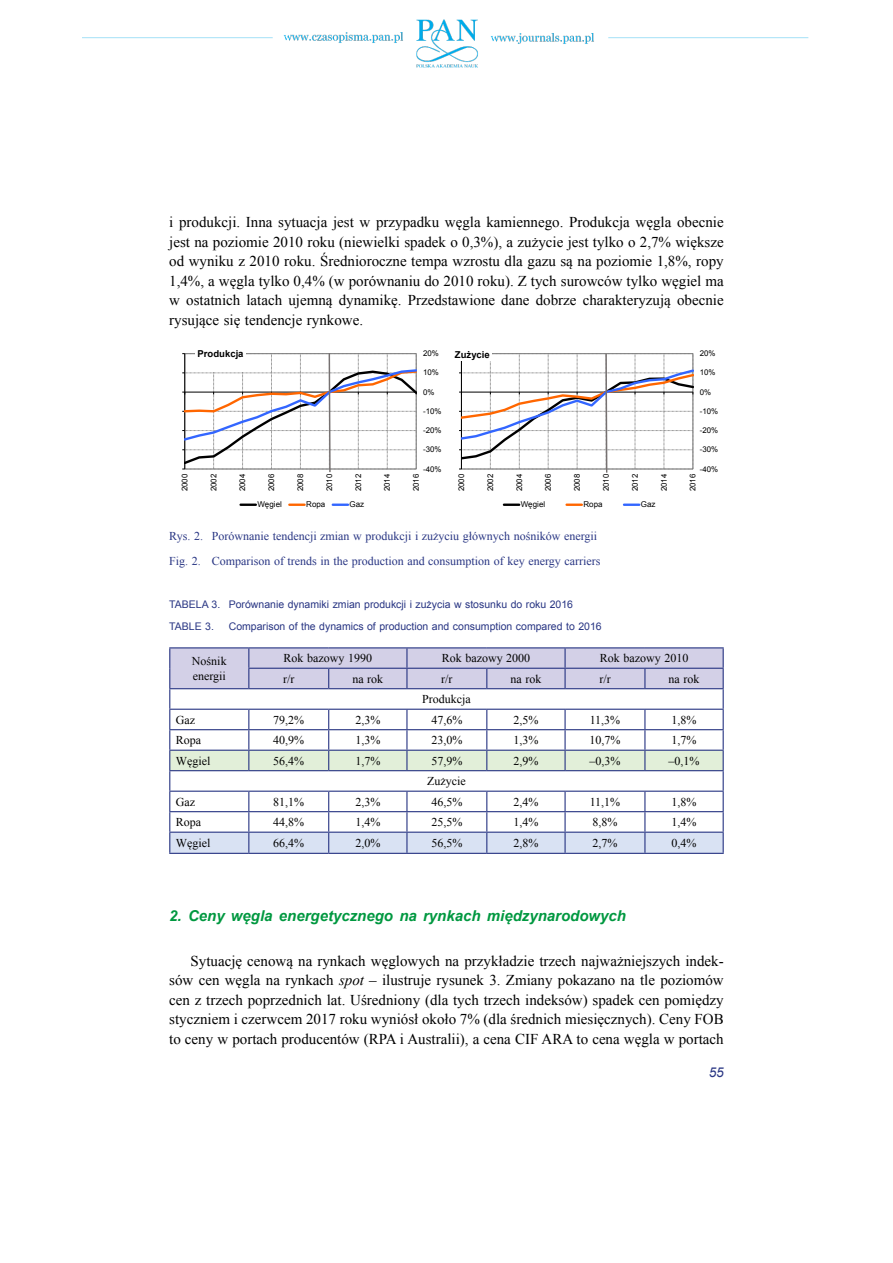
<style>
.page{position:relative;width:893px;height:1263px;background:#fff}
.page>*{position:absolute;margin:0;border:0;box-sizing:border-box;transform-origin:0 0}
.t1{font:15px/19.5px "Times New Roman";color:#000;text-align:justify}
.t2{font:italic 700 15px "Arial";color:#009840}
.t3{font:italic 13.5px "Arial";color:#283583}
.t4{font:12px/15.6px "Times New Roman";color:#000}
.t5{font:12px/25px "Times New Roman";color:#283583}
.t6{font:10.5px/22px "Arial";color:#283583}
.t7{font:700 9.45px "Arial";color:#000}
.t8{font:7.95px "Arial";color:#000}
.s1{font-style:italic}
</style>
<div class="page">
<img style="left:82px;top:19px;width:727px;height:49px">
<hr style="left:169px;top:647px;width:80px;height:1px;background:#283583">
<hr style="left:249px;top:647px;width:80px;height:1px;background:#283583">
<hr style="left:329px;top:647px;width:78px;height:1px;background:#283583">
<hr style="left:407px;top:647px;width:80px;height:1px;background:#283583">
<hr style="left:487px;top:647px;width:78px;height:1px;background:#283583">
<hr style="left:565px;top:647px;width:80px;height:1px;background:#283583">
<hr style="left:645px;top:647px;width:79px;height:1px;background:#283583">
<svg style="left:169px;top:648px;width:555px;height:205px"></svg>
<hr style="left:169px;top:853px;width:80px;height:1px;background:#283583">
<hr style="left:249px;top:853px;width:80px;height:1px;background:#283583">
<hr style="left:329px;top:853px;width:78px;height:1px;background:#283583">
<hr style="left:407px;top:853px;width:80px;height:1px;background:#283583">
<hr style="left:487px;top:853px;width:78px;height:1px;background:#283583">
<hr style="left:565px;top:853px;width:80px;height:1px;background:#283583">
<hr style="left:645px;top:853px;width:79px;height:1px;background:#283583">
<hr style="left:504px;top:503px;width:15px;height:3px;background:#000">
<hr style="left:567px;top:503px;width:15px;height:3px;background:#f60">
<hr style="left:624px;top:503px;width:15px;height:3px;background:#36f">
<hr style="left:241px;top:503px;width:15px;height:3px;background:#000">
<hr style="left:289px;top:503px;width:16px;height:3px;background:#f60">
<hr style="left:333px;top:503px;width:15px;height:3px;background:#36f">
<svg style="left:459px;top:353px;width:235px;height:120px"></svg>
<svg style="left:182px;top:353px;width:235px;height:120px"></svg>
<p class="t1" style="left:169px;top:212px;width:556px">i produkcji. Inna sytuacja jest w przypadku węgla kamiennego. Produkcja węgla obecnie jest na poziomie 2010 roku (niewielki spadek o 0,3%), a zużycie jest tylko o 2,7% większe od wyniku z 2010 roku. Średnioroczne tempa wzrostu dla gazu są na poziomie 1,8%, ropy 1,4%, a węgla tylko 0,4% (w porównaniu do 2010 roku). Z tych surowców tylko węgiel ma w ostatnich latach ujemną dynamikę. Przedstawione dane dobrze charakteryzują obecnie rysujące się tendencje rynkowe.</p>
<p class="t7" style="left:198px;top:347px;width:48px">Produkcja</p>
<p class="t8" style="left:423px;top:348px;width:17px">20%</p>
<p class="t7" style="left:455px;top:348px;width:36px">Zużycie</p>
<p class="t8" style="left:700px;top:348px;width:17px">20%</p>
<p class="t8" style="left:423px;top:367px;width:17px">10%</p>
<p class="t8" style="left:700px;top:367px;width:17px">10%</p>
<p class="t8" style="left:423px;top:387px;width:13px">0%</p>
<p class="t8" style="left:700px;top:387px;width:13px">0%</p>
<p class="t8" style="left:423px;top:406px;width:20px">-10%</p>
<p class="t8" style="left:700px;top:406px;width:20px">-10%</p>
<p class="t8" style="left:423px;top:425px;width:20px">-20%</p>
<p class="t8" style="left:700px;top:425px;width:20px">-20%</p>
<p class="t8" style="left:423px;top:444px;width:20px">-30%</p>
<p class="t8" style="left:700px;top:444px;width:20px">-30%</p>
<p class="t8" style="left:423px;top:463px;width:20px">-40%</p>
<p class="t8" style="left:700px;top:463px;width:20px">-40%</p>
<p class="t8" style="left:179px;top:491px;width:19px;rotate:-90deg">2000</p>
<p class="t8" style="left:208px;top:491px;width:19px;rotate:-90deg">2002</p>
<p class="t8" style="left:237px;top:491px;width:19px;rotate:-90deg">2004</p>
<p class="t8" style="left:266px;top:491px;width:19px;rotate:-90deg">2006</p>
<p class="t8" style="left:295px;top:491px;width:19px;rotate:-90deg">2008</p>
<p class="t8" style="left:324px;top:491px;width:19px;rotate:-90deg">2010</p>
<p class="t8" style="left:353px;top:491px;width:19px;rotate:-90deg">2012</p>
<p class="t8" style="left:382px;top:491px;width:19px;rotate:-90deg">2014</p>
<p class="t8" style="left:411px;top:491px;width:19px;rotate:-90deg">2016</p>
<p class="t8" style="left:456px;top:491px;width:19px;rotate:-90deg">2000</p>
<p class="t8" style="left:485px;top:491px;width:19px;rotate:-90deg">2002</p>
<p class="t8" style="left:514px;top:491px;width:19px;rotate:-90deg">2004</p>
<p class="t8" style="left:543px;top:491px;width:19px;rotate:-90deg">2006</p>
<p class="t8" style="left:572px;top:491px;width:19px;rotate:-90deg">2008</p>
<p class="t8" style="left:601px;top:491px;width:19px;rotate:-90deg">2010</p>
<p class="t8" style="left:630px;top:491px;width:19px;rotate:-90deg">2012</p>
<p class="t8" style="left:659px;top:491px;width:19px;rotate:-90deg">2014</p>
<p class="t8" style="left:688px;top:491px;width:19px;rotate:-90deg">2016</p>
<p class="t8" style="left:257px;top:499px;width:26px">Węgiel</p>
<p class="t8" style="left:306px;top:499px;width:21px">Ropa</p>
<p class="t8" style="left:350px;top:499px;width:16px">Gaz</p>
<p class="t5" style="left:169px;top:523px;width:433px">Rys. 2. Porównanie tendencji zmian w produkcji i zużyciu głównych nośników energii<br>Fig. 2. Comparison of trends in the production and consumption of key energy carriers</p>
<p class="t8" style="left:521px;top:499px;width:26px">Węgiel</p>
<p class="t8" style="left:583px;top:499px;width:21px">Ropa</p>
<p class="t8" style="left:641px;top:499px;width:16px">Gaz</p>
<p class="t6" style="left:169px;top:594px;width:405px;text-indent:42px">3. Porównanie dynamiki zmian produkcji i zużycia w stosunku do roku 2016<br>Table 3.</p>
<p class="t6" style="left:169px;top:594px;width:26px">Tabela</p>
<p class="t6" style="left:229px;top:616px;width:374px">Comparison of the dynamics of production and consumption compared to 2016</p>
<p class="t4" style="left:192px;top:653px;width:36px">Nośnik energii</p>
<p class="t4" style="left:284px;top:650px;width:90px">Rok bazowy 1990</p>
<p class="t4" style="left:442px;top:650px;width:90px">Rok bazowy 2000</p>
<p class="t4" style="left:600px;top:650px;width:90px">Rok bazowy 2010</p>
<p class="t4" style="left:283px;top:671px;width:13px">r/r</p>
<p class="t4" style="left:352px;top:671px;width:32px">na rok</p>
<p class="t4" style="left:441px;top:671px;width:13px">r/r</p>
<p class="t4" style="left:510px;top:671px;width:32px">na rok</p>
<p class="t4" style="left:599px;top:671px;width:13px">r/r</p>
<p class="t4" style="left:669px;top:671px;width:32px">na rok</p>
<p class="t4" style="left:422px;top:691px;width:50px">Produkcja</p>
<p class="t4" style="left:176px;top:712px;width:21px">Gaz</p>
<p class="t4" style="left:273px;top:712px;width:32px">79,2%</p>
<p class="t4" style="left:355px;top:712px;width:26px">2,3%</p>
<p class="t4" style="left:431px;top:712px;width:32px">47,6%</p>
<p class="t4" style="left:513px;top:712px;width:26px">2,5%</p>
<p class="t4" style="left:590px;top:712px;width:32px">11,3%</p>
<p class="t4" style="left:672px;top:712px;width:26px">1,8%</p>
<p class="t4" style="left:176px;top:732px;width:27px">Ropa</p>
<p class="t4" style="left:273px;top:732px;width:32px">40,9%</p>
<p class="t4" style="left:355px;top:732px;width:26px">1,3%</p>
<p class="t4" style="left:431px;top:732px;width:32px">23,0%</p>
<p class="t4" style="left:513px;top:732px;width:26px">1,3%</p>
<p class="t4" style="left:589px;top:732px;width:32px">10,7%</p>
<p class="t4" style="left:672px;top:732px;width:26px">1,7%</p>
<p class="t4" style="left:176px;top:753px;width:36px">Węgiel</p>
<p class="t4" style="left:273px;top:753px;width:32px">56,4%</p>
<p class="t4" style="left:355px;top:753px;width:26px">1,7%</p>
<p class="t4" style="left:431px;top:753px;width:32px">57,9%</p>
<p class="t4" style="left:513px;top:753px;width:26px">2,9%</p>
<p class="t4" style="left:589px;top:753px;width:32px">–0,3%</p>
<p class="t4" style="left:669px;top:753px;width:32px">–0,1%</p>
<p class="t4" style="left:427px;top:773px;width:40px">Zużycie</p>
<p class="t4" style="left:176px;top:793px;width:21px">Gaz</p>
<p class="t4" style="left:273px;top:793px;width:32px">81,1%</p>
<p class="t4" style="left:355px;top:794px;width:26px">2,3%</p>
<p class="t4" style="left:431px;top:793px;width:32px">46,5%</p>
<p class="t4" style="left:513px;top:793px;width:26px">2,4%</p>
<p class="t4" style="left:590px;top:793px;width:32px">11,1%</p>
<p class="t4" style="left:672px;top:793px;width:26px">1,8%</p>
<p class="t4" style="left:176px;top:814px;width:27px">Ropa</p>
<p class="t4" style="left:273px;top:814px;width:32px">44,8%</p>
<p class="t4" style="left:355px;top:814px;width:26px">1,4%</p>
<p class="t4" style="left:431px;top:814px;width:32px">25,5%</p>
<p class="t4" style="left:513px;top:814px;width:26px">1,4%</p>
<p class="t4" style="left:592px;top:814px;width:26px">8,8%</p>
<p class="t4" style="left:671px;top:814px;width:26px">1,4%</p>
<p class="t4" style="left:176px;top:835px;width:36px">Węgiel</p>
<p class="t4" style="left:273px;top:835px;width:32px">66,4%</p>
<p class="t4" style="left:355px;top:835px;width:26px">2,0%</p>
<p class="t4" style="left:431px;top:835px;width:32px">56,5%</p>
<p class="t4" style="left:513px;top:835px;width:26px">2,8%</p>
<p class="t4" style="left:592px;top:835px;width:26px">2,7%</p>
<p class="t4" style="left:671px;top:835px;width:26px">0,4%</p>
<p class="t2" style="left:169px;top:906px;width:458px">2. Ceny węgla energetycznego na rynkach międzynarodowych</p>
<p class="t1" style="left:169px;top:951px;width:556px;text-indent:21px">Sytuację cenową na rynkach węglowych na przykładzie trzech najważniejszych indek&shy;sów cen węgla na rynkach <span class="s1">spot</span> – ilustruje rysunek 3. Zmiany pokazano na tle poziomów cen z trzech poprzednich lat. Uśredniony (dla tych trzech indeksów) spadek cen pomiędzy styczniem i czerwcem 2017 roku wyniósł około 7% (dla średnich miesięcznych). Ceny FOB to ceny w portach producentów (RPA i Australii), a cena CIF ARA to cena węgla w portach</p>
<p class="t3" style="left:709px;top:1064px;width:17px">55</p>
</div>
